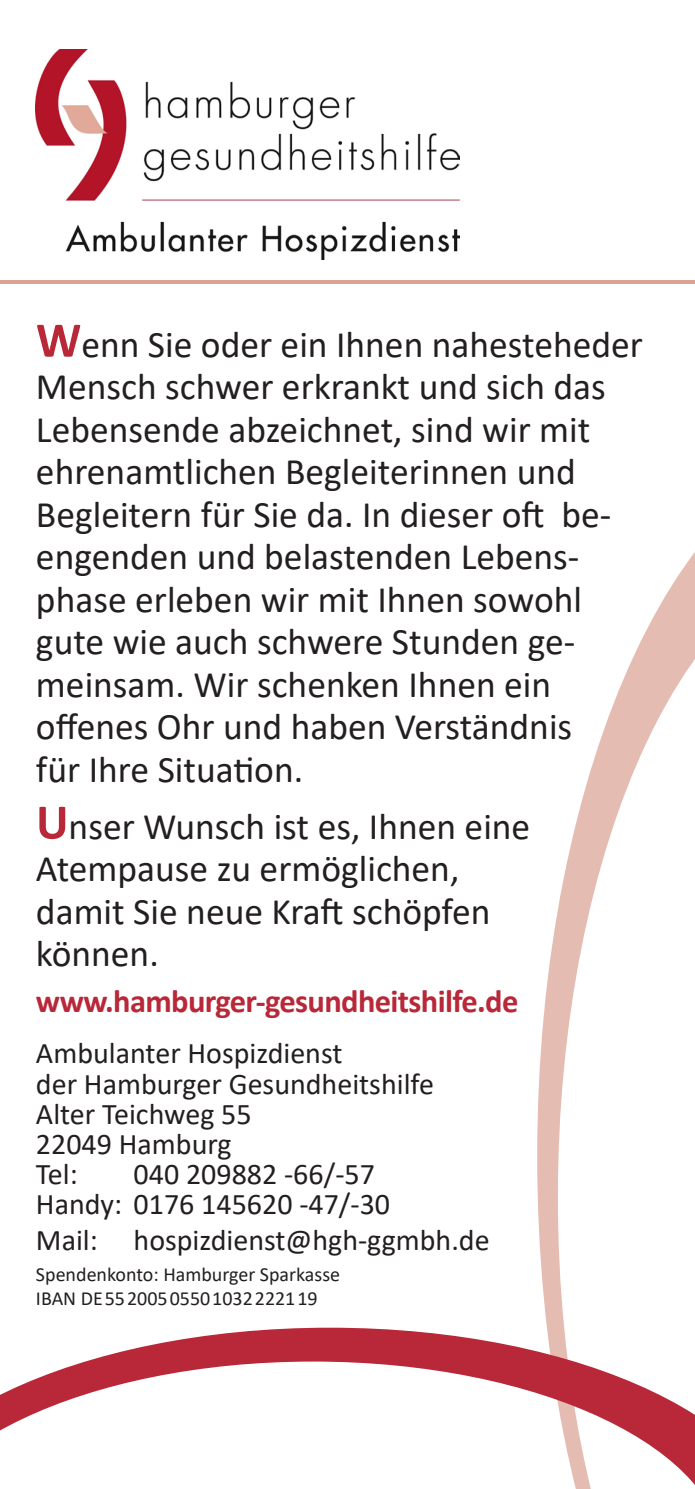
<style>
.page{position:relative;width:695px;height:1489px;background:#fff}
.page>*{position:absolute;margin:0;border:0;box-sizing:border-box;transform-origin:0 0}
.Mit_roter_Initiale_v{font:37.5px/42.5px "Calibri";color:#231f20}
.Einfache_Schrift_Adr{font:700 32.5px "Calibri";letter-spacing:-.02em;color:#b82838}
.Einfache_Schrift_Adr-2{font:30px/30px "Calibri";color:#231f20}
.Einfache_Schrift_Adr-3{font:20px/24px "Calibri";color:#231f20}
.s1{font-weight:700;font-size:50px;color:#b82838}
</style>
<div class="page">
<svg style="left:537px;top:553px;width:157px;height:774px"></svg>
<svg style="left:0;top:1327px;width:694px;height:161px"></svg>
<hr style="left:0;top:280px;width:694px;height:3px;background:#dca293">
<img style="left:36px;top:50px;width:423px;height:210px">
<p class="Mit_roter_Initiale_v" style="left:36px;top:322px;width:608px"><span class="s1">W</span>enn Sie oder ein Ihnen nahesteheder Mensch schwer erkrankt und sich das Lebensende abzeichnet, sind wir mit ehrenamtlichen Begleiterinnen und Begleitern für Sie da. In dieser oft be&shy;engenden und belastenden Lebens&shy;phase erleben wir mit Ihnen sowohl gute wie auch schwere Stunden ge&shy;meinsam. Wir schenken Ihnen ein offenes Ohr und haben Verständnis<br>für Ihre Situation.</p>
<p class="Mit_roter_Initiale_v" style="left:36px;top:803px;width:495px"><span class="s1">U</span>nser Wunsch ist es, Ihnen eine<br>Atempause zu ermöglichen, damit Sie neue Kraft schöpfen können.</p>
<p class="Einfache_Schrift_Adr" style="left:36px;top:978px;width:484px">www.hamburger-gesundheitshilfe.de</p>
<p class="Einfache_Schrift_Adr-2" style="left:36px;top:1037px;width:399px">Ambulanter Hospizdienst<br>der Hamburger Gesundheitshilfe<br>Alter Teichweg 55<br>22049 Hamburg</p>
<p class="Einfache_Schrift_Adr-2" style="left:36px;top:1157px;width:43px">Tel:</p>
<p class="Einfache_Schrift_Adr-2" style="left:36px;top:1157px;width:355px;text-indent:98px">040 209882 -66/-57<br>Handy: 0176 145620 -47/-30</p>
<p class="Einfache_Schrift_Adr-2" style="left:36px;top:1223px;width:455px">Mail: hospizdienst@hgh-ggmbh.de</p>
<p class="Einfache_Schrift_Adr-3" style="left:36px;top:1261px;width:305px">Spendenkonto: Hamburger Sparkasse<br>IBAN DE55200505501032222119</p>
</div>
